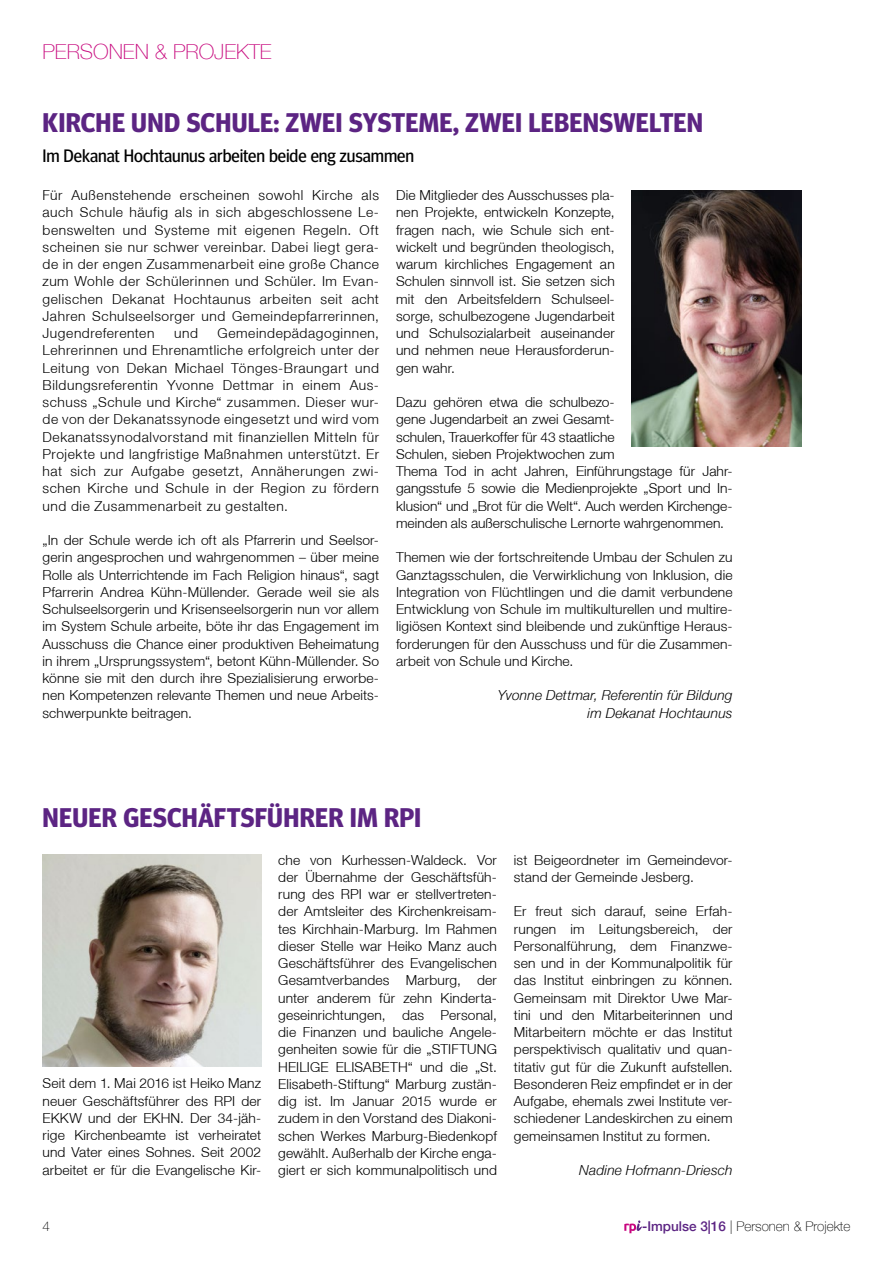
<style>
.page{position:relative;width:893px;height:1263px;background:#fff}
.page>*{position:absolute;margin:0;border:0;box-sizing:border-box;transform-origin:0 0}
.t1{font:700 27px "Meta Headline OT";letter-spacing:.01em;color:#5c2483}
.t2{font:100 21px "Helvetica Neue LT";color:#c80b7f}
.t3{font:18px "Meta Headline OT";letter-spacing:-.005em;color:#000}
.t4{font:300 13.8px/17.2px "Helvetica Neue LT";letter-spacing:.01em;color:#000;text-align:justify}
.t5{font:italic 300 13.8px/17.2px "Helvetica Neue LT";letter-spacing:.015em;color:#000;text-align:right}
.t6{font:100 13.5px "Helvetica Neue LT";color:#000}
.s1{font-weight:500;color:#5c2483}
</style>
<div class="page">
<svg style="left:624px;top:1220px;width:18px;height:13px"></svg>
<img style="left:632px;top:190px;width:169px;height:256px">
<img style="left:43px;top:855px;width:218px;height:211px">
<h2 class="t2" style="left:43px;top:40px;width:231px">PERSONEN &amp; PROJEKTE</h2>
<h1 class="t1" style="left:43px;top:107px;width:662px">KIRCHE UND SCHULE: ZWEI SYSTEME, ZWEI LEBENSWELTEN</h1>
<h3 class="t3" style="left:43px;top:145px;width:373px">Im Dekanat Hochtaunus arbeiten beide eng zusammen</h3>
<p class="t4" style="left:396px;top:186px;width:220px">Die Mitglieder des Ausschusses pla&shy;nen Projekte, entwickeln Konzepte, fragen nach, wie Schule sich ent&shy;wickelt und begründen theologisch, warum kirchliches Engagement an Schulen sinnvoll ist. Sie setzen sich mit den Arbeitsfeldern Schulseel&shy;sorge, schulbezogene Jugendarbeit und Schulsozialarbeit auseinander und nehmen neue Herausforderun&shy;gen wahr.</p>
<p class="t4" style="left:396px;top:393px;width:338px;text-align:left">Dazu gehören etwa die schulbezo-<br>gene Jugendarbeit an zwei Gesamt-<br>schulen, Trauerkoffer für 43 staatliche<br>Schulen, sieben Projektwochen zum<br>Thema Tod in acht Jahren, Einführungstage für Jahr&shy;gangsstufe 5 sowie die Medienprojekte „Sport und In&shy;klusion“ und „Brot für die Welt“. Auch werden Kirchenge&shy;meinden als außerschulische Lernorte wahrgenommen.</p>
<p class="t4" style="left:396px;top:549px;width:338px">Themen wie der fortschreitende Umbau der Schulen zu Ganztagsschulen, die Verwirklichung von Inklusion, die Integration von Flüchtlingen und die damit verbundene Entwicklung von Schule im multikulturellen und multire&shy;ligiösen Kontext sind bleibende und zukünftige Heraus&shy;forderungen für den Ausschuss und für die Zusammen&shy;arbeit von Schule und Kirche.</p>
<p class="t5" style="left:498px;top:687px;width:236px">Yvonne Dettmar, Referentin für Bildung im Dekanat Hochtaunus</p>
<p class="t4" style="left:43px;top:186px;width:338px">Für Außenstehende erscheinen sowohl Kirche als auch Schule häufig als in sich abgeschlossene Le&shy;benswelten und Systeme mit eigenen Regeln. Oft scheinen sie nur schwer vereinbar. Dabei liegt gera&shy;de in der engen Zusammenarbeit eine große Chance zum Wohle der Schülerinnen und Schüler. Im Evan&shy;gelischen Dekanat Hochtaunus arbeiten seit acht Jahren Schulseelsorger und Gemeindepfarrerinnen, Jugendreferenten</p>
<p class="t4" style="left:43px;top:324px;width:338px;text-indent:175px">Gemeindepädagoginnen, Lehrerinnen und Ehrenamtliche erfolgreich unter der Leitung von Dekan Michael Tönges-Braungart und Bildungsreferentin Yvonne Dettmar in einem Aus&shy;schuss „Schule und Kirche“ zusammen. Dieser wur&shy;de von der Dekanatssynode eingesetzt und wird vom Dekanatssynodalvorstand mit finanziellen Mitteln für Projekte und langfristige Maßnahmen unterstützt. Er hat sich zur Aufgabe gesetzt, Annäherungen zwi&shy;schen Kirche und Schule in der Region zu fördern und die Zusammenarbeit zu gestalten.</p>
<p class="t4" style="left:43px;top:531px;width:338px">„In der Schule werde ich oft als Pfarrerin und Seelsor&shy;gerin angesprochen und wahrgenommen – über meine Rolle als Unterrichtende im Fach Religion hinaus“, sagt Pfarrerin Andrea Kühn-Müllender. Gerade weil sie als Schulseelsorgerin und Krisenseelsorgerin nun vor allem im System Schule arbeite, böte ihr das Engagement im Ausschuss die Chance einer produktiven Beheimatung in ihrem „Ursprungssystem“, betont Kühn-Müllender. So könne sie mit den durch ihre Spezialisierung erworbe&shy;nen Kompetenzen relevante Themen und neue Arbeits&shy;schwerpunkte beitragen.</p>
<p class="t4" style="left:174px;top:324px;width:25px">und</p>
<h1 class="t1" style="left:43px;top:802px;width:380px">NEUER GESCHÄFTSFÜHRER IM RPI</h1>
<p class="t4" style="left:43px;top:1074px;width:220px">Seit dem 1. Mai 2016 ist Heiko Manz neuer Geschäftsführer des RPI der EKKW und der EKHN. Der 34-jäh&shy;rige Kirchenbeamte ist verheiratet und Vater eines Sohnes. Seit 2002 arbeitet er für die Evangelische Kir-</p>
<p class="t4" style="left:278px;top:851px;width:220px">che von Kurhessen-Waldeck. Vor der Übernahme der Geschäftsfüh&shy;rung des RPI war er stellvertreten&shy;der Amtsleiter des Kirchenkreisam&shy;tes Kirchhain-Marburg. Im Rahmen dieser Stelle war Heiko Manz auch Geschäftsführer des Evangelischen Gesamtverbandes Marburg, der unter anderem für zehn Kinderta&shy;geseinrichtungen, das Personal, die Finanzen und bauliche Angele&shy;genheiten sowie für die „STIFTUNG HEILIGE ELISABETH“ und die „St.<br>Elisabeth-Stiftung“ Marburg zustän&shy;dig ist. Im Januar 2015 wurde er zudem in den Vorstand des Diakoni&shy;schen Werkes Marburg-Biedenkopf gewählt. Außerhalb der Kirche enga&shy;giert er sich kommunalpolitisch und</p>
<p class="t4" style="left:514px;top:851px;width:220px">ist Beigeordneter im Gemeindevor&shy;stand der Gemeinde Jesberg.</p>
<p class="t4" style="left:514px;top:902px;width:220px">Er freut sich darauf, seine Erfah&shy;rungen im Leitungsbereich, der Personalführung, dem Finanzwe&shy;sen und in der Kommunalpolitik für das Institut einbringen zu können.<br>Gemeinsam mit Direktor Uwe Mar&shy;tini und den Mitarbeiterinnen und Mitarbeitern möchte er das Institut perspektivisch qualitativ und quan&shy;titativ gut für die Zukunft aufstellen.<br>Besonderen Reiz empfindet er in der Aufgabe, ehemals zwei Institute ver&shy;schiedener Landeskirchen zu einem gemeinsamen Institut zu formen.</p>
<p class="t5" style="left:579px;top:1161px;width:155px">Nadine Hofmann-Driesch</p>
<p class="t6" style="left:43px;top:1218px;width:9px">4</p>
<p class="t6" style="left:642px;top:1218px;width:210px"><span class="s1">-Impulse 3|16</span> | Personen &amp; Projekte</p>
</div>
